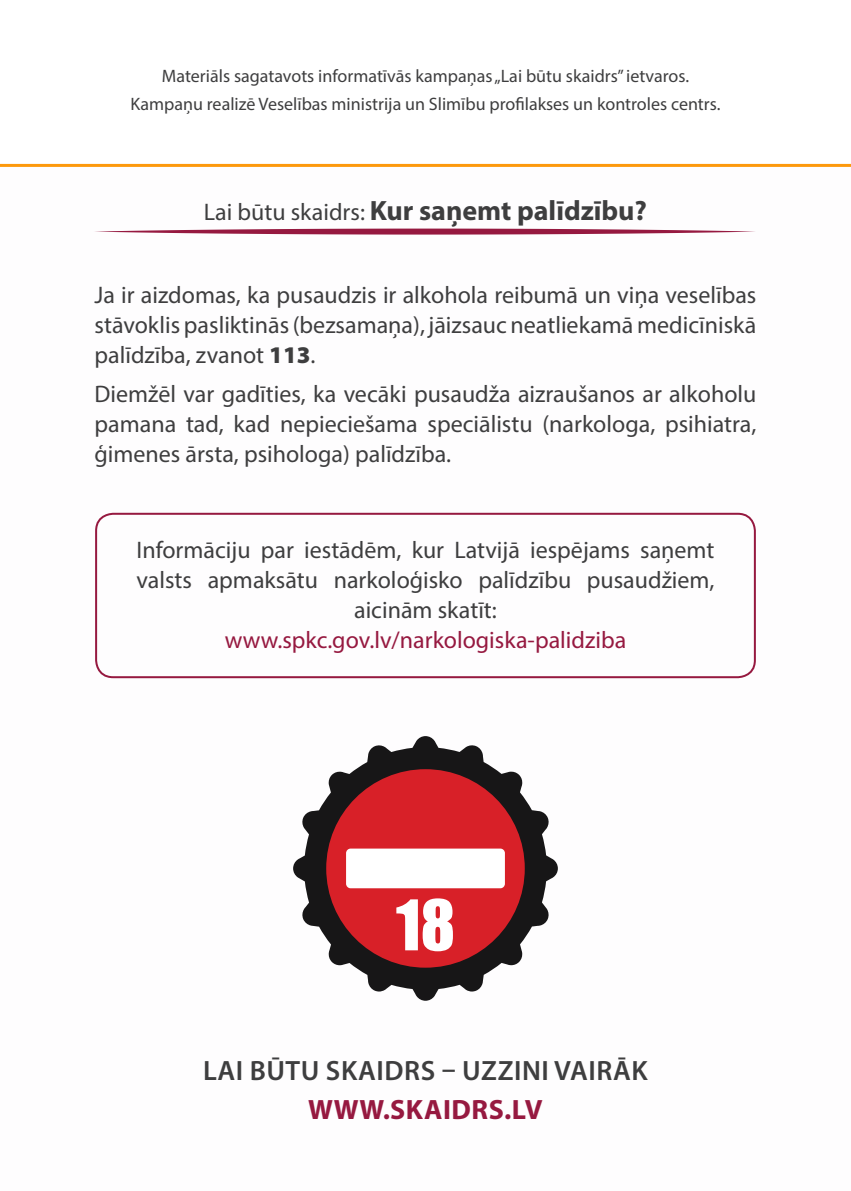
<style>
.page{position:relative;width:851px;height:1191px;background:#fff}
.page>*{position:absolute;margin:0;border:0;box-sizing:border-box;transform-origin:0 0}
.t1{font:700 28px "Myriad Pro";color:#3e3e3f}
.MPR_normal{font:600 28px "Myriad Pro";letter-spacing:.02em;color:#3e3e3f}
.t2{font:700 28px "Myriad Pro";letter-spacing:.02em;color:#961940}
.MPR_normal-2{font:24px/30px "Myriad Pro";color:#3e3e3f;text-align:justify}
.MPR_normal-3{font:24px "Myriad Pro";color:#961940}
.MPR_small{font:18px "Myriad Pro";color:#3e3e3f}
.s1{font-weight:400;font-size:24px}
.s2{font-weight:900}
</style>
<div class="page">
<div style="left:95px;top:513px;width:660px;height:165px;border:2px solid #961940;border-radius:17px"></div>
<hr style="left:0;top:164px;width:850px;height:3px;background:#fd990d">
<svg style="left:95px;top:228px;width:660px;height:6px"></svg>
<svg style="left:293px;top:736px;width:264px;height:264px"></svg>
<div style="left:346px;top:848px;width:159px;height:40px;background:#fff;border-radius:5px"></div>
<svg style="left:396px;top:898px;width:57px;height:53px"></svg>
<p class="MPR_small" style="left:162px;top:65px;width:528px">Materiāls sagatavots informatīvās kampaņas „Lai būtu skaidrs” ietvaros.</p>
<p class="MPR_small" style="left:130px;top:93px;width:591px">Kampaņu realizē Veselības ministrija un Slimību profilakses un kontroles centrs.</p>
<p class="t1" style="left:204px;top:192px;width:444px"><span class="s1">Lai būtu skaidrs:</span> Kur saņemt palīdzību?</p>
<p class="MPR_normal-2" style="left:94px;top:280px;width:663px">Ja ir aizdomas, ka pusaudzis ir alkohola reibumā un viņa veselības stāvoklis pasliktinās (bezsamaņa), jāizsauc neatliekamā medicīniskā palīdzība, zvanot <span class="s2">113</span>.</p>
<p class="MPR_normal-2" style="left:94px;top:379px;width:663px">Diemžēl var gadīties, ka vecāki pusaudža aizraušanos ar alkoholu pamana tad, kad nepieciešama speciālistu (narkologa, psihiatra, ģimenes ārsta, psihologa) palīdzība.</p>
<p class="MPR_normal-2" style="left:136px;top:534px;width:579px;text-align:center">Informāciju par iestādēm, kur Latvijā iespējams saņemt valsts apmaksātu narkoloģisko palīdzību pusaudžiem, aicinām skatīt:</p>
<p class="MPR_normal-3" style="left:225px;top:625px;width:403px">www.spkc.gov.lv/narkologiska-palidziba</p>
<p class="MPR_normal" style="left:203px;top:1052px;width:446px">LAI BŪTU SKAIDRS – UZZINI VAIRĀK</p>
<p class="t2" style="left:308px;top:1091px;width:236px">WWW.SKAIDRS.LV</p>
</div>
